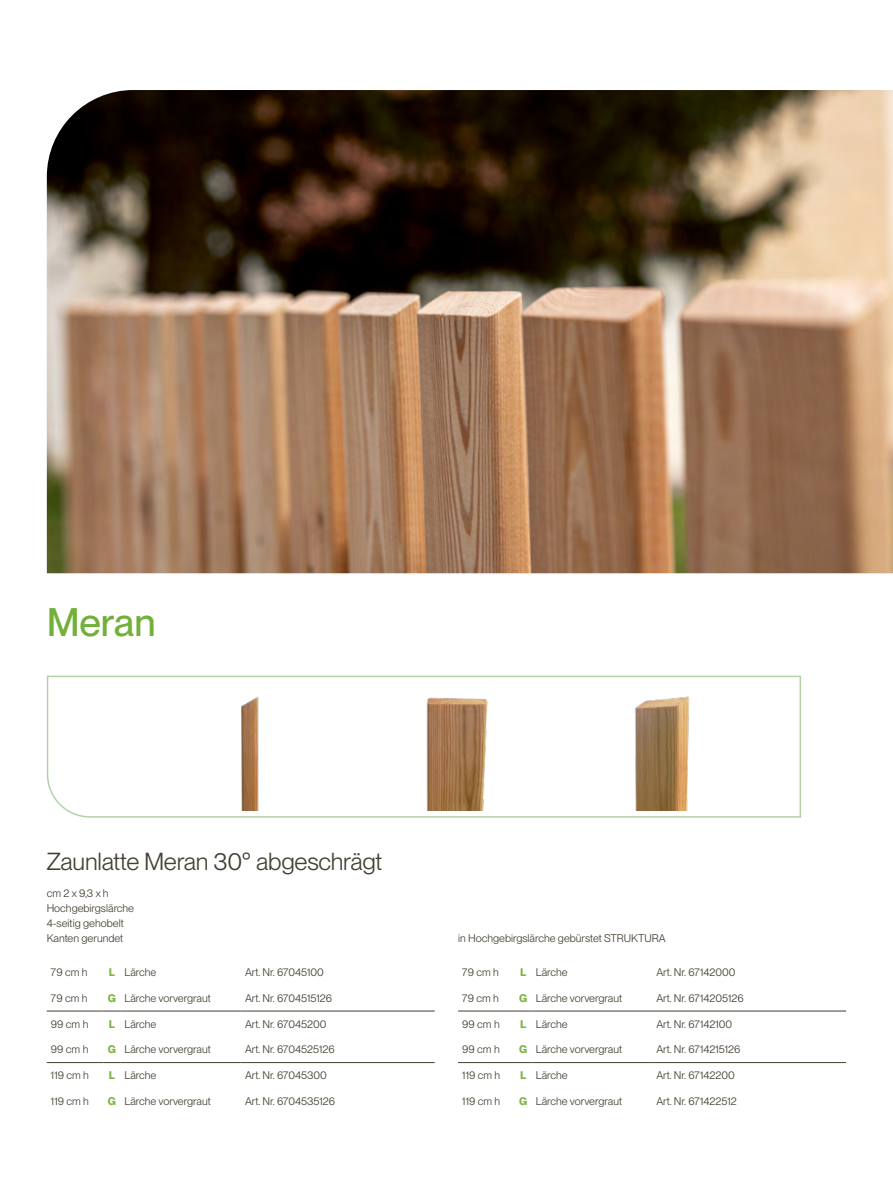
<style>
.page{position:relative;width:893px;height:1191px;background:#fff}
.page>*{position:absolute;margin:0;border:0;box-sizing:border-box;transform-origin:0 0}
.Produktüberschrift-Titel-IHV{font:500 39px "PP Neue Montreal";letter-spacing:-.005em;color:#72b039}
.Produkt-Tabelle-Überschrift{font:24.15px "PP Neue Montreal";letter-spacing:-.01em;color:#454034}
.Produkt-Tablleninhalt-7_25pt{font:10.8px "PP Neue Montreal";color:#454034}
.Produkt-Tabelle-Beschreibung_7_25pt{font:10.8px "PP Neue Montreal";color:#454034}
.LGO{font:700 10.8px "PP Neue Montreal";color:#7fb646}
</style>
<div class="page">
<img style="left:47px;top:90px;width:846px;height:483px">
<svg style="left:46px;top:675px;width:755px;height:143px"></svg>
<hr style="left:458px;top:1010px;width:57px;height:1px;background:#454034">
<hr style="left:532px;top:1010px;width:120px;height:1px;background:#454034">
<hr style="left:652px;top:1010px;width:194px;height:1px;background:#454034">
<hr style="left:458px;top:1062px;width:57px;height:1px;background:#454034">
<hr style="left:532px;top:1062px;width:120px;height:1px;background:#454034">
<hr style="left:652px;top:1062px;width:194px;height:1px;background:#454034">
<svg style="left:514px;top:1010px;width:18px;height:2px"></svg>
<svg style="left:514px;top:1062px;width:18px;height:2px"></svg>
<hr style="left:47px;top:1010px;width:57px;height:1px;background:#454034">
<hr style="left:120px;top:1010px;width:121px;height:1px;background:#454034">
<hr style="left:241px;top:1010px;width:194px;height:1px;background:#454034">
<hr style="left:47px;top:1062px;width:57px;height:1px;background:#454034">
<hr style="left:120px;top:1062px;width:121px;height:1px;background:#454034">
<hr style="left:241px;top:1062px;width:194px;height:1px;background:#454034">
<svg style="left:103px;top:1010px;width:18px;height:2px"></svg>
<svg style="left:103px;top:1062px;width:18px;height:2px"></svg>
<p class="Produktüberschrift-Titel-IHV" style="left:47px;top:599px;width:110px">Meran</p>
<p class="Produkt-Tabelle-Überschrift" style="left:47px;top:847px;width:337px">Zaunlatte Meran 30° abgeschrägt</p>
<p class="Produkt-Tabelle-Beschreibung_7_25pt" style="left:47px;top:887px;width:63px">cm 2 x 9,3 x h</p>
<p class="Produkt-Tabelle-Beschreibung_7_25pt" style="left:47px;top:902px;width:89px">Hochgebirgslärche</p>
<p class="Produkt-Tabelle-Beschreibung_7_25pt" style="left:47px;top:917px;width:78px">4-seitig gehobelt</p>
<p class="Produkt-Tabelle-Beschreibung_7_25pt" style="left:47px;top:932px;width:78px">Kanten gerundet</p>
<p class="Produkt-Tablleninhalt-7_25pt" style="left:51px;top:966px;width:38px">79 cm h</p>
<p class="LGO" style="left:109px;top:966px;width:8px">L</p>
<p class="Produkt-Tablleninhalt-7_25pt" style="left:125px;top:966px;width:33px">Lärche</p>
<p class="Produkt-Tablleninhalt-7_25pt" style="left:245px;top:966px;width:80px">Art. Nr. 67045100</p>
<p class="Produkt-Tablleninhalt-7_25pt" style="left:51px;top:991px;width:38px">79 cm h</p>
<p class="LGO" style="left:108px;top:991px;width:10px">G</p>
<p class="Produkt-Tablleninhalt-7_25pt" style="left:125px;top:991px;width:88px">Lärche vorvergraut</p>
<p class="Produkt-Tablleninhalt-7_25pt" style="left:245px;top:991px;width:89px">Art. Nr. 6704515126</p>
<p class="Produkt-Tablleninhalt-7_25pt" style="left:51px;top:1017px;width:39px">99 cm h</p>
<p class="LGO" style="left:109px;top:1017px;width:8px">L</p>
<p class="Produkt-Tablleninhalt-7_25pt" style="left:125px;top:1017px;width:33px">Lärche</p>
<p class="Produkt-Tablleninhalt-7_25pt" style="left:245px;top:1017px;width:83px">Art. Nr. 67045200</p>
<p class="Produkt-Tablleninhalt-7_25pt" style="left:51px;top:1043px;width:39px">99 cm h</p>
<p class="LGO" style="left:108px;top:1043px;width:10px">G</p>
<p class="Produkt-Tablleninhalt-7_25pt" style="left:125px;top:1043px;width:88px">Lärche vorvergraut</p>
<p class="Produkt-Tablleninhalt-7_25pt" style="left:245px;top:1043px;width:91px">Art. Nr. 6704525126</p>
<p class="Produkt-Tablleninhalt-7_25pt" style="left:51px;top:1069px;width:39px">119 cm h</p>
<p class="LGO" style="left:109px;top:1069px;width:8px">L</p>
<p class="Produkt-Tablleninhalt-7_25pt" style="left:125px;top:1069px;width:33px">Lärche</p>
<p class="Produkt-Tablleninhalt-7_25pt" style="left:245px;top:1069px;width:84px">Art. Nr. 67045300</p>
<p class="Produkt-Tablleninhalt-7_25pt" style="left:51px;top:1094px;width:39px">119 cm h</p>
<p class="LGO" style="left:108px;top:1094px;width:10px">G</p>
<p class="Produkt-Tablleninhalt-7_25pt" style="left:125px;top:1094px;width:88px">Lärche vorvergraut</p>
<p class="Produkt-Tablleninhalt-7_25pt" style="left:245px;top:1094px;width:92px">Art. Nr. 6704535126</p>
<p class="Produkt-Tabelle-Beschreibung_7_25pt" style="left:458px;top:932px;width:209px">in Hochgebirgslärche gebürstet STRUKTURA</p>
<p class="Produkt-Tablleninhalt-7_25pt" style="left:462px;top:966px;width:38px">79 cm h</p>
<p class="LGO" style="left:520px;top:966px;width:8px">L</p>
<p class="Produkt-Tablleninhalt-7_25pt" style="left:536px;top:966px;width:33px">Lärche</p>
<p class="Produkt-Tablleninhalt-7_25pt" style="left:656px;top:966px;width:81px">Art. Nr. 67142000</p>
<p class="Produkt-Tablleninhalt-7_25pt" style="left:462px;top:991px;width:38px">79 cm h</p>
<p class="LGO" style="left:519px;top:991px;width:10px">G</p>
<p class="Produkt-Tablleninhalt-7_25pt" style="left:536px;top:991px;width:88px">Lärche vorvergraut</p>
<p class="Produkt-Tablleninhalt-7_25pt" style="left:656px;top:991px;width:89px">Art. Nr. 6714205126</p>
<p class="Produkt-Tablleninhalt-7_25pt" style="left:462px;top:1017px;width:39px">99 cm h</p>
<p class="LGO" style="left:520px;top:1017px;width:8px">L</p>
<p class="Produkt-Tablleninhalt-7_25pt" style="left:536px;top:1017px;width:33px">Lärche</p>
<p class="Produkt-Tablleninhalt-7_25pt" style="left:656px;top:1017px;width:77px">Art. Nr. 67142100</p>
<p class="Produkt-Tablleninhalt-7_25pt" style="left:462px;top:1043px;width:39px">99 cm h</p>
<p class="LGO" style="left:519px;top:1043px;width:10px">G</p>
<p class="Produkt-Tablleninhalt-7_25pt" style="left:536px;top:1043px;width:88px">Lärche vorvergraut</p>
<p class="Produkt-Tablleninhalt-7_25pt" style="left:656px;top:1043px;width:86px">Art. Nr. 6714215126</p>
<p class="Produkt-Tablleninhalt-7_25pt" style="left:462px;top:1069px;width:39px">119 cm h</p>
<p class="LGO" style="left:520px;top:1069px;width:8px">L</p>
<p class="Produkt-Tablleninhalt-7_25pt" style="left:536px;top:1069px;width:33px">Lärche</p>
<p class="Produkt-Tablleninhalt-7_25pt" style="left:656px;top:1069px;width:80px">Art. Nr. 67142200</p>
<p class="Produkt-Tablleninhalt-7_25pt" style="left:462px;top:1094px;width:39px">119 cm h</p>
<p class="LGO" style="left:519px;top:1094px;width:10px">G</p>
<p class="Produkt-Tablleninhalt-7_25pt" style="left:536px;top:1094px;width:88px">Lärche vorvergraut</p>
<p class="Produkt-Tablleninhalt-7_25pt" style="left:656px;top:1094px;width:82px">Art. Nr. 671422512</p>
</div>
